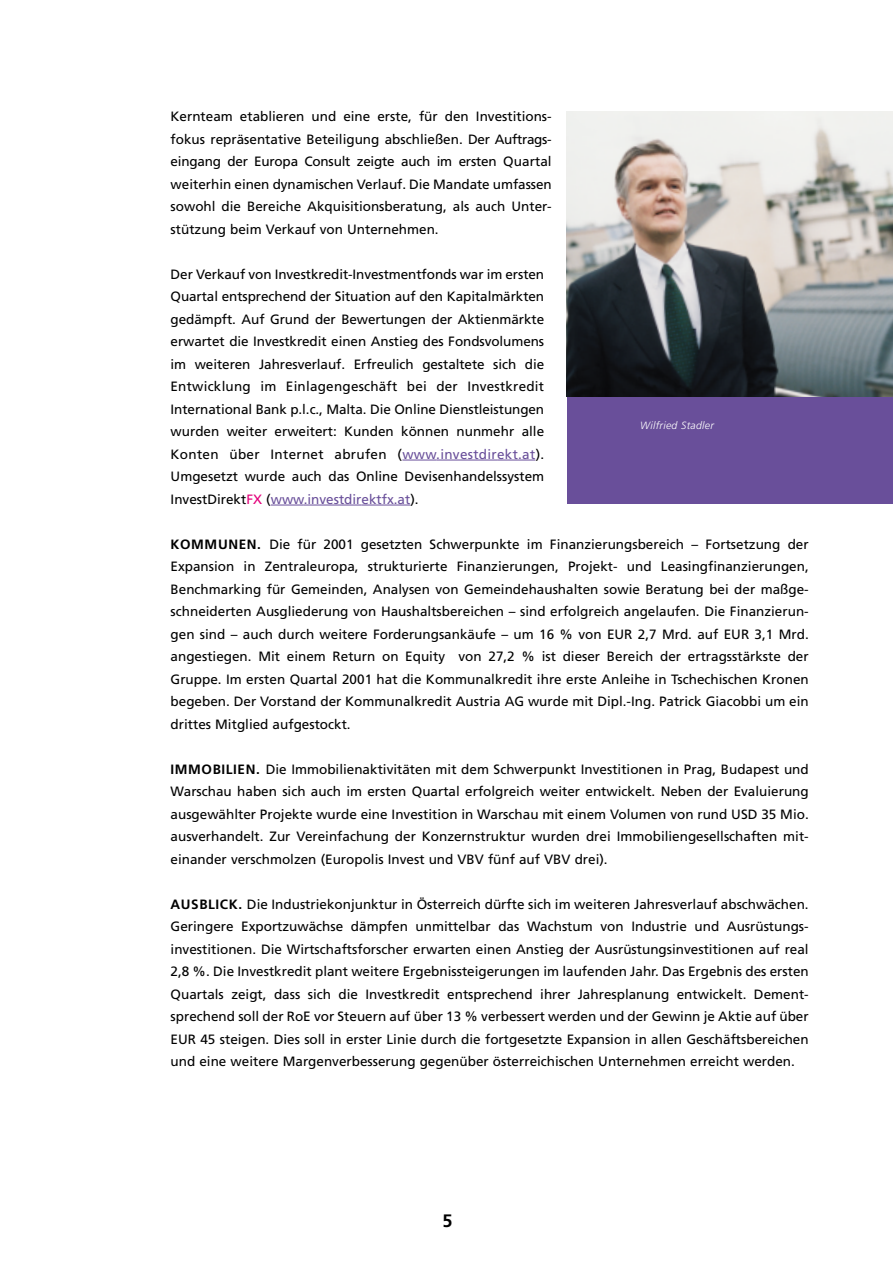
<style>
.page{position:relative;width:893px;height:1263px;background:#fff}
.page>*{position:absolute;margin:0;border:0;box-sizing:border-box;transform-origin:0 0}
.t1{font:700 18px "Frutiger";color:#000}
.t2{font:13.5px/22.5px "Frutiger";color:#000;text-align:justify}
.t3{font:italic 300 10.5px "Frutiger";letter-spacing:.03em;color:#fff}
.s1{color:#694f9a}
.s2{color:#e3007b}
.s3{font-weight:700}
</style>
<div class="page">
<hr style="left:402px;top:460px;width:34px;height:1px;background:#694f9a">
<hr style="left:436px;top:460px;width:61px;height:1px;background:#694f9a">
<hr style="left:497px;top:460px;width:38px;height:1px;background:#694f9a">
<hr style="left:271px;top:505px;width:33px;height:1px;background:#694f9a">
<hr style="left:304px;top:505px;width:57px;height:1px;background:#694f9a">
<hr style="left:361px;top:505px;width:49px;height:1px;background:#694f9a">
<div style="left:566px;top:231px;width:326px;height:273px;background:#694f9a"></div>
<img style="left:566px;top:112px;width:326px;height:284px">
<p class="t2" style="left:170px;top:106px;width:382px">Kernteam etablieren und eine erste, für den Investitions&shy;fokus repräsentative Beteiligung abschließen. Der Auftrags&shy;eingang der Europa Consult zeigte auch im ersten Quartal weiterhin einen dynamischen Verlauf. Die Mandate umfassen sowohl die Bereiche Akquisitionsberatung, als auch Unter&shy;stützung beim Verkauf von Unternehmen.</p>
<p class="t2" style="left:170px;top:264px;width:375px">Der Verkauf von Investkredit-Investmentfonds war im ersten Quartal entsprechend der Situation auf den Kapitalmärkten gedämpft. Auf Grund der Bewertungen der Aktienmärkte erwartet die Investkredit einen Anstieg des Fondsvolumens im weiteren Jahresverlauf. Erfreulich gestaltete sich die Entwicklung im Einlagengeschäft bei der Investkredit International Bank p.l.c., Malta. Die Online Dienstleistungen wurden weiter erweitert: Kunden können nunmehr alle Konten über Internet abrufen (<span class="s1">www.investdirekt.at</span>).<br>Umgesetzt wurde auch das Online Devisenhandelssystem InvestDirekt<span class="s2">FX</span> (<span class="s1">www.investdirektfx.at</span>).</p>
<p class="t2" style="left:170px;top:534px;width:639px"><span class="s3">KOMMUNEN.</span> Die für 2001 gesetzten Schwerpunkte im Finanzierungsbereich – Fortsetzung der Expansion in Zentraleuropa, strukturierte Finanzierungen, Projekt- und Leasingfinanzierungen, Benchmarking für Gemeinden, Analysen von Gemeindehaushalten sowie Beratung bei der maßge&shy;schneiderten Ausgliederung von Haushaltsbereichen – sind erfolgreich angelaufen. Die Finanzierun&shy;gen sind – auch durch weitere Forderungsankäufe – um 16 % von EUR 2,7 Mrd. auf EUR 3,1 Mrd. angestiegen. Mit einem Return on Equity von 27,2 % ist dieser Bereich der ertragsstärkste der Gruppe. Im ersten Quartal 2001 hat die Kommunalkredit ihre erste Anleihe in Tschechischen Kronen begeben. Der Vorstand der Kommunalkredit Austria AG wurde mit Dipl.-Ing. Patrick Giacobbi um ein drittes Mitglied aufgestockt.</p>
<p class="t2" style="left:170px;top:759px;width:639px"><span class="s3">IMMOBILIEN.</span> Die Immobilienaktivitäten mit dem Schwerpunkt Investitionen in Prag, Budapest und Warschau haben sich auch im ersten Quartal erfolgreich weiter entwickelt. Neben der Evaluierung ausgewählter Projekte wurde eine Investition in Warschau mit einem Volumen von rund USD 35 Mio. ausverhandelt. Zur Vereinfachung der Konzernstruktur wurden drei Immobiliengesellschaften mit&shy;einander verschmolzen (Europolis Invest und VBV fünf auf VBV drei).</p>
<p class="t2" style="left:170px;top:894px;width:639px"><span class="s3">AUSBLICK.</span> Die Industriekonjunktur in Österreich dürfte sich im weiteren Jahresverlauf abschwächen.<br>Geringere Exportzuwächse dämpfen unmittelbar das Wachstum von Industrie und Ausrüstungs&shy;investitionen. Die Wirtschaftsforscher erwarten einen Anstieg der Ausrüstungsinvestitionen auf real 2,8 %. Die Investkredit plant weitere Ergebnissteigerungen im laufenden Jahr. Das Ergebnis des ersten Quartals zeigt, dass sich die Investkredit entsprechend ihrer Jahresplanung entwickelt. Dement&shy;sprechend soll der RoE vor Steuern auf über 13 % verbessert werden und der Gewinn je Aktie auf über EUR 45 steigen. Dies soll in erster Linie durch die fortgesetzte Expansion in allen Geschäftsbereichen und eine weitere Margenverbesserung gegenüber österreichischen Unternehmen erreicht werden.</p>
<p class="t3" style="left:640px;top:421px;width:75px">Wilfried Stadler</p>
<h1 class="t1" style="left:442px;top:1213px;width:12px">5</h1>
</div>
